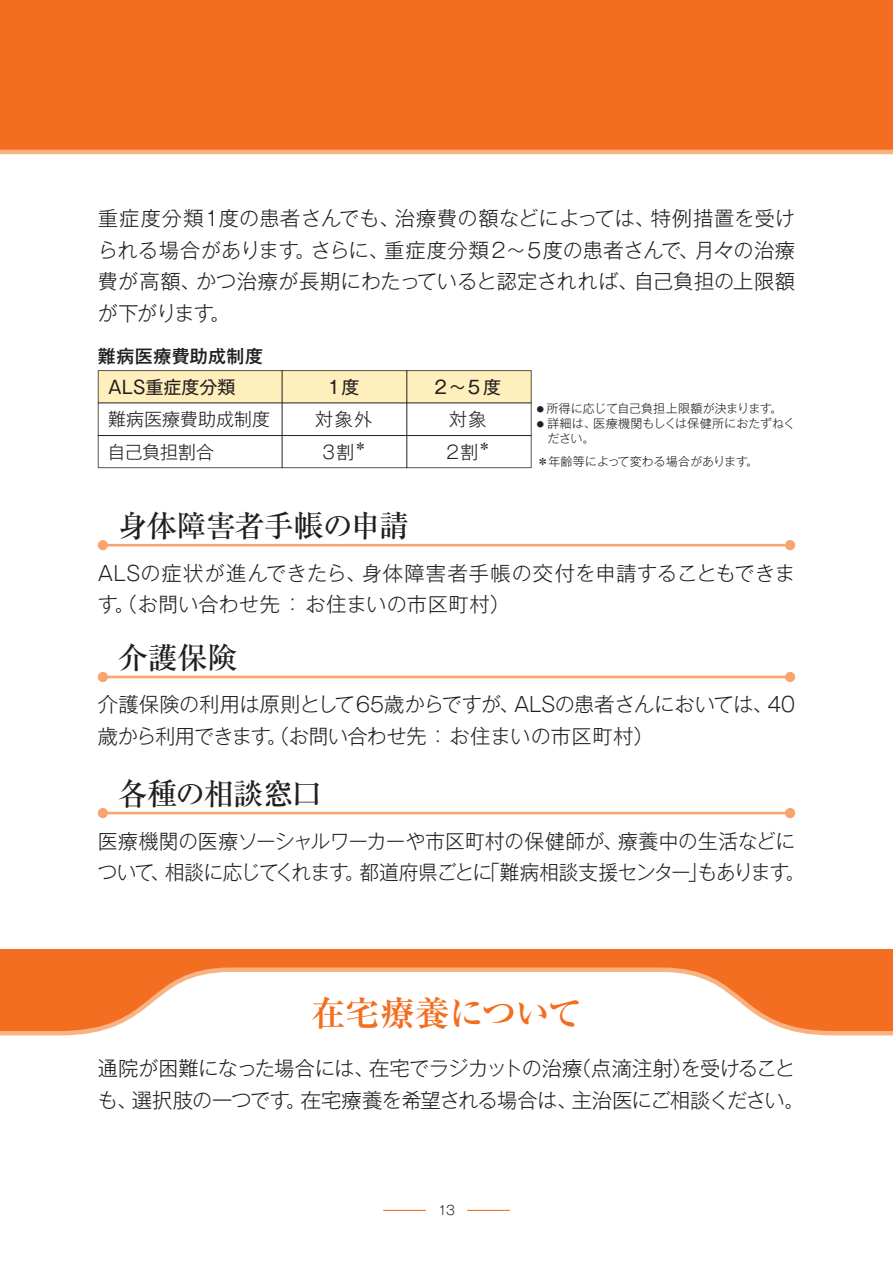
<style>
.page{position:relative;width:893px;height:1263px;background:#fff}
.page>*{position:absolute;margin:0;border:0;box-sizing:border-box;transform-origin:0 0}
.t1{font:700 34.5px "Ryumin Pro";letter-spacing:-.02em;color:#f36e21}
.t2{font:500 30px "Ryumin Pro";letter-spacing:-.025em;color:#231f20}
.t3{font:300 20.25px/31.5px "Gothic MB101 Pro";letter-spacing:-.01em;color:#231f20}
.t4{font:300 20.25px/31.5px "Gothic MB101 Pro";letter-spacing:-.03em;color:#231f20}
.t5{font:300 20.25px/31.5px "Gothic MB101 Pro";letter-spacing:.015em;color:#231f20}
.t6{font:300 18px/32.4px "Gothic MB101 Pro";color:#231f20}
.t7{font:18px "Gothic MB101 Pro";color:#231f20}
.t8{font:500 18px "Gothic MB101 Pro";letter-spacing:.02em;color:#231f20}
.t9{font:300 12.75px "Gothic MB101 Pro";color:#231f20}
.t10{font:300 12px/15px "Gothic MB101 Pro";color:#231f20}
</style>
<div class="page">
<div style="left:0;top:0;width:893px;height:84px;background:#f36e21"></div>
<svg style="left:0;top:84px;width:893px;height:71px;background:#f37329"></svg>
<hr style="left:383px;top:1210px;width:43px;height:1px;background:#f36e21">
<hr style="left:467px;top:1210px;width:43px;height:1px;background:#f36e21">
<hr style="left:103px;top:544px;width:687px;height:2px;background:#f9a46e">
<div style="left:98px;top:540px;width:10px;height:10px;background:#f9a46e;border-radius:50%"></div>
<div style="left:785px;top:540px;width:10px;height:10px;background:#f9a46e;border-radius:50%"></div>
<hr style="left:103px;top:676px;width:687px;height:2px;background:#f9a46e">
<div style="left:98px;top:672px;width:10px;height:10px;background:#f9a46e;border-radius:50%"></div>
<div style="left:785px;top:672px;width:10px;height:10px;background:#f9a46e;border-radius:50%"></div>
<hr style="left:103px;top:812px;width:687px;height:2px;background:#f9a46e">
<div style="left:98px;top:808px;width:10px;height:10px;background:#f9a46e;border-radius:50%"></div>
<div style="left:785px;top:808px;width:10px;height:10px;background:#f9a46e;border-radius:50%"></div>
<svg style="left:98px;top:370px;width:433px;height:98px"></svg>
<hr style="left:98px;top:403px;width:433px;height:1px;background:#231f20">
<hr style="left:98px;top:435px;width:433px;height:1px;background:#231f20">
<hr style="left:282px;top:370px;width:1px;height:98px;background:#231f20">
<hr style="left:407px;top:370px;width:1px;height:98px;background:#231f20">
<div style="left:0;top:949px;width:893px;height:16px;background:#f36e21"></div>
<svg style="left:0;top:965px;width:893px;height:71px"></svg>
<p class="t3" style="left:98px;top:200px;width:699px;text-align:justify">重症度分類１度の患者さんでも、治療費の額などによっては、特例措置を受けられる場合があります。さらに、重症度分類２〜５度の患者さんで、月々の治療費が高額、かつ治療が長期にわたっていると認定されれば、自己負担の上限額が下がります。</p>
<p class="t8" style="left:98px;top:341px;width:167px">難病医療費助成制度</p>
<p class="t7" style="left:108px;top:372px;width:129px">ALS重症度分類</p>
<p class="t6" style="left:108px;top:401px;width:164px">難病医療費助成制度自己負担割合</p>
<p class="t7" style="left:328px;top:372px;width:33px">1度</p>
<p class="t6" style="left:315px;top:401px;width:58px;text-align:center">対象外<br>3割<sup>＊</sup></p>
<p class="t7" style="left:434px;top:372px;width:68px">2～5度</p>
<p class="t6" style="left:447px;top:401px;width:46px">対象<br>2割<sup>＊</sup></p>
<p class="t10" style="left:537px;top:400px;width:247px"><sup>●</sup> 所得に応じて自己負担上限額が決まります。</p>
<p class="t10" style="left:547px;top:415px;width:249px;text-indent:-11px"><sup>●</sup> 詳細は、医療機関もしくは保健所におたずねください。</p>
<p class="t10" style="left:537px;top:453px;width:223px">＊年齢等によって変わる場合があります。</p>
<h2 class="t2" style="left:118px;top:502px;width:293px">身体障害者手帳の申請</h2>
<p class="t5" style="left:98px;top:554px;width:699px">ALSの症状が進んできたら、身体障害者手帳の交付を申請することもできます。（お問い合わせ先 ： お住まいの市区町村）</p>
<h2 class="t2" style="left:118px;top:634px;width:121px">介護保険</h2>
<p class="t3" style="left:98px;top:686px;width:699px">介護保険の利用は原則として65歳からですが、ALSの患者さんにおいては、40歳から利用できます。（お問い合わせ先 ： お住まいの市区町村）</p>
<h2 class="t2" style="left:118px;top:770px;width:205px">各種の相談窓口</h2>
<p class="t3" style="left:98px;top:822px;width:709px">医療機関の医療ソーシャルワーカーや市区町村の保健師が、療養中の生活などについて、相談に応じてくれます。都道府県ごとに「難病相談支援センター」もあります。</p>
<h1 class="t1" style="left:311px;top:985px;width:272px">在宅療養について</h1>
<p class="t4" style="left:98px;top:1050px;width:708px">通院が困難になった場合には、在宅でラジカットの治療（点滴注射）を受けることも、選択肢の一つです。在宅療養を希望される場合は、主治医にご相談ください。</p>
<p class="t9" style="left:438px;top:1199px;width:18px">13</p>
</div>
